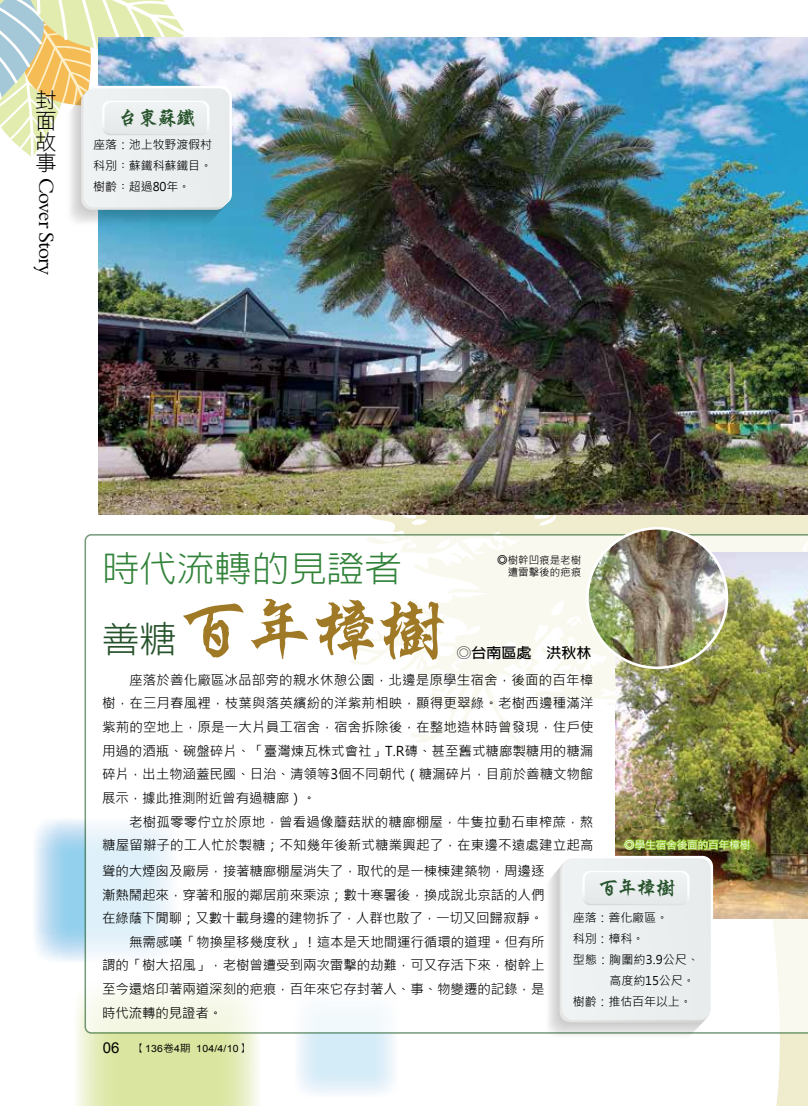
<style>
.page{position:relative;width:808px;height:1106px;background:#fff}
.page>*{position:absolute;margin:0;border:0;box-sizing:border-box;transform-origin:0 0}
.t1{font:74.1px "Singkaibei EG Bold Big 5";color:#9f7925;scale:1.05 1}
.t2{font:300 35.7px "Lin Gothic";color:#32833a;scale:1.05 1}
.t3{font:300 35.7px "Lin Gothic";color:#25522a;scale:1.05 1}
.t4{font:21.3px "Singkaibei EG Bold Big 5";letter-spacing:-.15em;color:#25522a;scale:1.05 1}
.t5{font:21px "Aldine 401 BT Roman A";letter-spacing:-.04em;color:#000}
.t6{font:21px/21px "DF Hei Lt HKP BF";color:#000;text-align:justify}
.t7{font:700 14.25px "Lin Gothic";color:#000;scale:1.05 1}
.t8{font:13.5px/23.7px "Microsoft Jheng Hei";letter-spacing:-.005em;color:#000;text-align:justify}
.t9{font:12px/21px "Microsoft Jheng Hei";letter-spacing:-.01em;color:#000;text-align:justify}
.t10{font:12px "Microsoft Jheng Hei";letter-spacing:.01em;color:#000}
.t11{font:10.5px/12.3px "Microsoft Jheng Hei";color:#000}
.t12{font:10.5px "Microsoft Jheng Hei";color:#fff}
.t13{font:10.05px "Arial";letter-spacing:.02em;color:#000;scale:1.05 1}
.s1{font-family:"DF Hei Lt HKP BF"}
.s2{font-size:15px}
.s3{font-family:"Lin Gothic";font-weight:500}
</style>
<div class="page">
<img style="left:0;top:0;width:808px;height:1106px">
<h3 class="t6" style="left:36px;top:89px;width:22px">封面故事</h3>
<h3 class="t5" style="left:59px;top:178px;width:98px;rotate:90deg">Cover Story</h3>
<h3 class="t4" style="left:117px;top:108px;width:78px">台東蘇鐵</h3>
<p class="t9" style="left:93px;top:134px;width:120px">座落：池上牧野渡假村科別︰蘇鐵科蘇鐵目。樹齡︰超過80年。</p>
<h2 class="t2" style="left:102px;top:551px;width:287px">時代流轉的見證者</h2>
<h2 class="t3" style="left:102px;top:621px;width:73px">善糖</h2>
<p class="t8" style="left:102px;top:668px;width:493px;text-indent:27px">座落於善化廠區冰品部旁的親水休憩公園，北邊是原學生宿舍，後面的百年樟樹，在三月春風裡，枝葉與落英繽紛的洋紫荊相映，顯得更翠綠。老樹西邊種滿洋紫荊的空地上，原是一大片員工宿舍，宿舍拆除後，在整地造林時曾發現，住戶使用過的酒瓶、碗盤碎片、「臺灣煉瓦株式會社」T.R磚、甚至舊式糖廍製糖用的糖漏碎片，出土物涵蓋民國、日治、清領等3個不同朝代（糖漏碎片，目前於善糖文物館展示，據此推測附近曾有過糖廍）。</p>
<p class="t8" style="left:102px;top:809px;width:493px;text-align:right">老樹孤零零佇立於原地，曾看過像蘑菇狀的糖廍棚屋，牛隻拉動石車榨蔗，熬<br>糖屋留辮子的工人忙於製糖；不知幾年後新式糖業興起了，在東邊不遠處建立起高</p>
<p class="t11" style="left:497px;top:553px;width:85px"><span class="s1">◎</span>樹幹凹痕是老樹　遭雷擊後的疤痕</p>
<h1 class="t1" style="left:174px;top:595px;width:265px">百年樟樹</h1>
<p class="t7" style="left:456px;top:645px;width:130px">◎台南區處　洪秋林</p>
<p class="t12" style="left:624px;top:838px;width:127px"><span class="s1">◎</span>學生宿舍後面的百年樟樹</p>
<p class="t8" style="left:102px;top:859px;width:444px">聳的大煙囪及廠房，接著糖廍棚屋消失了，取代的是一棟棟建築物，周邊逐</p>
<p class="t8" style="left:102px;top:882px;width:444px">漸熱鬧起來，穿著和服的鄰居前來乘涼；數十寒暑後，換成說北京話的人們</p>
<p class="t8" style="left:102px;top:906px;width:443px">在綠蔭下閒聊；又數十載身邊的建物拆了，人群也散了，一切又回歸寂靜。</p>
<p class="t8" style="left:129px;top:930px;width:417px">無需感嘆「物換星移幾度秋」！這本是天地間運行循環的道理。但有所</p>
<p class="t8" style="left:102px;top:953px;width:444px">謂的「樹大招風」，老樹曾遭受到兩次雷擊的劫難，可又存活下來，樹幹上</p>
<p class="t8" style="left:102px;top:977px;width:444px">至今還烙印著兩道深刻的疤痕，百年來它存封著人、事、物變遷的記錄，是</p>
<p class="t8" style="left:102px;top:1000px;width:122px">時代流轉的見證者。</p>
<p class="t13" style="left:103px;top:1041px;width:141px"><span class="s2">06</span> <span class="s3">【</span>136<span class="s3">卷</span>4<span class="s3">期</span> 104/4/10<span class="s3">】</span></p>
<h3 class="t4" style="left:597px;top:877px;width:78px">百年樟樹</h3>
<p class="t9" style="left:573px;top:907px;width:97px">座落：善化廠區。</p>
<p class="t9" style="left:573px;top:928px;width:73px">科別：樟科。</p>
<p class="t10" style="left:573px;top:952px;width:128px">型態：胸圍約3.9公尺、</p>
<p class="t9" style="left:610px;top:970px;width:87px">高度約15公尺。</p>
<p class="t9" style="left:573px;top:991px;width:120px">樹齡：推估百年以上。</p>
</div>
